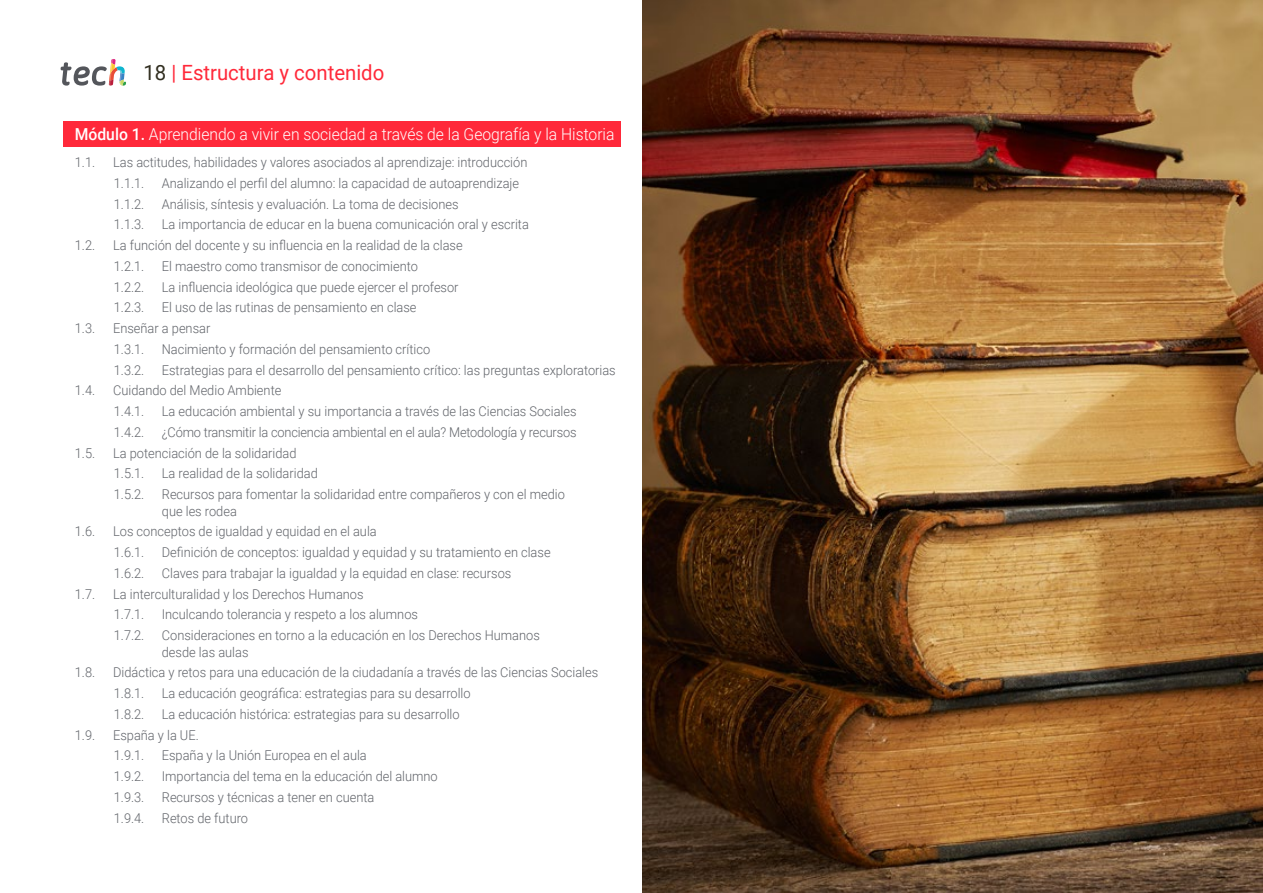
<style>
.page{position:relative;width:1263px;height:893px;background:#fff}
.page>*{position:absolute;margin:0;border:0;box-sizing:border-box;transform-origin:0 0}
.t1{font:21px "Roboto";color:#ff293a}
.t2{font:300 16.5px "Roboto";color:#fff;scale:.95 1}
.t3{font:300 13.5px/20.7px "Roboto";color:#61646a;scale:.95 1}
.s1{color:#312e20}
.s2{font-weight:500}
</style>
<div class="page">
<div style="left:64px;top:121px;width:557px;height:25px;background:#ff293a"></div>
<img style="left:642px;top:0;width:621px;height:893px">
<svg style="left:61px;top:59px;width:65px;height:27px"></svg>
<h1 class="t1" style="left:144px;top:57px;width:242px"><span class="s1">18</span> | Estructura y contenido</h1>
<p class="t2" style="left:75px;top:123px;width:570px"><span class="s2">Módulo 1.</span> Aprendiendo a vivir en sociedad a través de la Geografía y la Historia</p>
<p class="t3" style="left:75px;top:151px;width:23px">1.1.</p>
<p class="t3" style="left:113px;top:151px;width:438px">Las actitudes, habilidades y valores asociados al aprendizaje: introducción<br>1.1.1.</p>
<p class="t3" style="left:162px;top:172px;width:378px">Analizando el perfil del alumno: la capacidad de autoaprendizaje</p>
<p class="t3" style="left:114px;top:193px;width:34px">1.1.2.</p>
<p class="t3" style="left:162px;top:193px;width:314px">Análisis, síntesis y evaluación. La toma de decisiones</p>
<p class="t3" style="left:114px;top:214px;width:34px">1.1.3.</p>
<p class="t3" style="left:162px;top:214px;width:388px">La importancia de educar en la buena comunicación oral y escrita</p>
<p class="t3" style="left:75px;top:234px;width:23px">1.2.</p>
<p class="t3" style="left:113px;top:234px;width:370px">La función del docente y su influencia en la realidad de la clase<br>1.2.1.</p>
<p class="t3" style="left:162px;top:255px;width:271px">El maestro como transmisor de conocimiento</p>
<p class="t3" style="left:114px;top:276px;width:34px">1.2.2.</p>
<p class="t3" style="left:162px;top:276px;width:314px">La influencia ideológica que puede ejercer el profesor</p>
<p class="t3" style="left:114px;top:297px;width:34px">1.2.3.</p>
<p class="t3" style="left:162px;top:297px;width:270px">El uso de las rutinas de pensamiento en clase</p>
<p class="t3" style="left:75px;top:317px;width:23px">1.3.</p>
<p class="t3" style="left:113px;top:317px;width:104px">Enseñar a pensar<br>1.3.1.</p>
<p class="t3" style="left:162px;top:338px;width:284px">Nacimiento y formación del pensamiento crítico</p>
<p class="t3" style="left:114px;top:359px;width:34px">1.3.2.</p>
<p class="t3" style="left:162px;top:359px;width:479px">Estrategias para el desarrollo del pensamiento crítico: las preguntas exploratorias</p>
<p class="t3" style="left:75px;top:380px;width:23px">1.4.</p>
<p class="t3" style="left:113px;top:380px;width:179px">Cuidando del Medio Ambiente<br>1.4.1.</p>
<p class="t3" style="left:162px;top:400px;width:438px">La educación ambiental y su importancia a través de las Ciencias Sociales</p>
<p class="t3" style="left:114px;top:421px;width:34px">1.4.2.</p>
<p class="t3" style="left:162px;top:421px;width:438px">¿Cómo transmitir la conciencia ambiental en el aula? Metodología y recursos</p>
<p class="t3" style="left:75px;top:442px;width:23px">1.5.</p>
<p class="t3" style="left:113px;top:442px;width:195px">La potenciación de la solidaridad<br>1.5.1.</p>
<p class="t3" style="left:162px;top:463px;width:166px">La realidad de la solidaridad</p>
<p class="t3" style="left:114px;top:483px;width:34px">1.5.2.</p>
<p class="t3" style="left:162px;top:486px;width:426px;line-height:16.5px">Recursos para fomentar la solidaridad entre compañeros y con el medio que les rodea</p>
<p class="t3" style="left:75px;top:521px;width:23px">1.6.</p>
<p class="t3" style="left:113px;top:521px;width:279px">Los conceptos de igualdad y equidad en el aula<br>1.6.1.</p>
<p class="t3" style="left:162px;top:541px;width:411px">Definición de conceptos: igualdad y equidad y su tratamiento en clase</p>
<p class="t3" style="left:114px;top:562px;width:34px">1.6.2.</p>
<p class="t3" style="left:162px;top:562px;width:369px">Claves para trabajar la igualdad y la equidad en clase: recursos</p>
<p class="t3" style="left:75px;top:583px;width:23px">1.7.</p>
<p class="t3" style="left:113px;top:583px;width:265px">La interculturalidad y los Derechos Humanos<br>1.7.1.</p>
<p class="t3" style="left:162px;top:604px;width:271px">Inculcando tolerancia y respeto a los alumnos</p>
<p class="t3" style="left:114px;top:624px;width:34px">1.7.2.</p>
<p class="t3" style="left:162px;top:627px;width:399px;line-height:16.5px">Consideraciones en torno a la educación en los Derechos Humanos desde las aulas</p>
<p class="t3" style="left:75px;top:662px;width:23px">1.8.</p>
<p class="t3" style="left:113px;top:662px;width:512px">Didáctica y retos para una educación de la ciudadanía a través de las Ciencias Sociales<br>1.8.1.</p>
<p class="t3" style="left:162px;top:682px;width:327px">La educación geográfica: estrategias para su desarrollo</p>
<p class="t3" style="left:114px;top:703px;width:34px">1.8.2.</p>
<p class="t3" style="left:162px;top:703px;width:315px">La educación histórica: estrategias para su desarrollo</p>
<p class="t3" style="left:75px;top:724px;width:23px">1.9.</p>
<p class="t3" style="left:113px;top:724px;width:92px">España y la UE.<br>1.9.1.</p>
<p class="t3" style="left:162px;top:745px;width:217px">España y la Unión Europea en el aula</p>
<p class="t3" style="left:114px;top:765px;width:34px">1.9.2.</p>
<p class="t3" style="left:162px;top:765px;width:292px">Importancia del tema en la educación del alumno</p>
<p class="t3" style="left:114px;top:786px;width:34px">1.9.3.</p>
<p class="t3" style="left:162px;top:786px;width:225px">Recursos y técnicas a tener en cuenta</p>
<p class="t3" style="left:114px;top:807px;width:34px">1.9.4.</p>
<p class="t3" style="left:162px;top:807px;width:92px">Retos de futuro</p>
</div>
